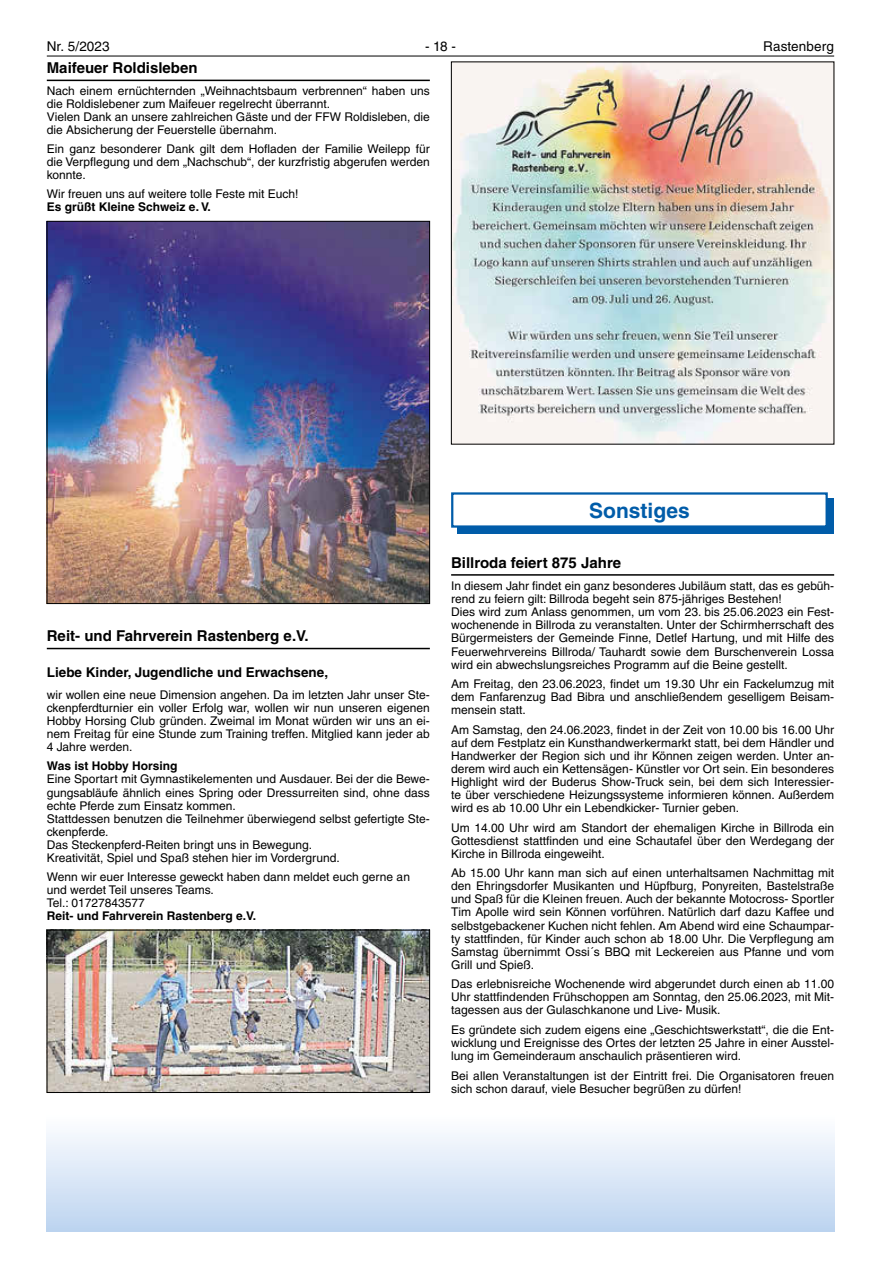
<style>
.page{position:relative;width:881px;height:1263px;background:#fff}
.page>*{position:absolute;margin:0;border:0;box-sizing:border-box;transform-origin:0 0}
.t1{font:700 21px "Helvetica LT";color:#005ca9}
.t2{font:700 15px "Helvetica LT";color:#000}
.t3{font:700 13.5px "Helvetica LT";color:#000}
.t4{font:13.5px "Helvetica LT";letter-spacing:.005em;color:#000}
.t5{font:12px/13px "Helvetica LT";color:#000;text-align:justify}
.t6{font:700 12px "Helvetica LT";color:#000}
</style>
<div class="page">
<hr style="left:47px;top:56px;width:786px;height:1px;background:#000">
<hr style="left:451px;top:574px;width:382px;height:2px;background:#000">
<img style="left:453px;top:64px;width:378px;height:378px">
<div style="left:457px;top:499px;width:376px;height:35px;background:#005ca9"></div>
<div style="left:452px;top:493px;width:374px;height:33px;background:#fff"></div>
<div style="left:451px;top:492px;width:376px;height:36px;border:2px solid #005ca9"></div>
<hr style="left:47px;top:80px;width:382px;height:1px;background:#000">
<hr style="left:47px;top:648px;width:382px;height:1px;background:#000">
<img style="left:49px;top:223px;width:378px;height:379px">
<div style="left:47px;top:221px;width:382px;height:383px;border:1px solid #000"></div>
<img style="left:49px;top:932px;width:378px;height:159px">
<div style="left:47px;top:930px;width:382px;height:163px;border:1px solid #000"></div>
<div style="left:47px;top:1114px;width:786px;height:117px;background:linear-gradient(to bottom,#fff,#bcd4f0)"></div>
<p class="t4" style="left:47px;top:38px;width:64px">Nr. 5/2023</p>
<p class="t4" style="left:425px;top:38px;width:32px">- 18 -</p>
<p class="t4" style="left:762px;top:38px;width:72px">Rastenberg</p>
<p class="t2" style="left:47px;top:59px;width:152px">Maifeuer Roldisleben</p>
<p class="t5" style="left:47px;top:84px;width:384px;text-align:left">Nach einem ernüchternden „Weihnachtsbaum verbrennen“ haben uns die Roldislebener zum Maifeuer regelrecht überrannt.<br>Vielen Dank an unsere zahlreichen Gäste und der FFW Roldisleben, die die Absicherung der Feuerstelle übernahm.</p>
<p class="t5" style="left:47px;top:142px;width:384px">Ein ganz besonderer Dank gilt dem Hofladen der Familie Weilepp für die Verpflegung und dem „Nachschub“, der kurzfristig abgerufen werden konnte.</p>
<p class="t5" style="left:47px;top:188px;width:253px">Wir freuen uns auf weitere tolle Feste mit Euch!</p>
<p class="t6" style="left:47px;top:200px;width:165px">Es grüßt Kleine Schweiz e. V.</p>
<p class="t2" style="left:47px;top:627px;width:263px">Reit- und Fahrverein Rastenberg e.V.</p>
<p class="t3" style="left:47px;top:664px;width:283px">Liebe Kinder, Jugendliche und Erwachsene,</p>
<p class="t5" style="left:47px;top:688px;width:384px">wir wollen eine neue Dimension angehen. Da im letzten Jahr unser Ste&shy;ckenpferdturnier ein voller Erfolg war, wollen wir nun unseren eigenen Hobby Horsing Club gründen. Zweimal im Monat würden wir uns an ei&shy;nem Freitag für eine Stunde zum Training treffen. Mitglied kann jeder ab 4 Jahre werden.</p>
<p class="t6" style="left:47px;top:759px;width:132px">Was ist Hobby Horsing</p>
<p class="t5" style="left:47px;top:773px;width:384px;text-align:left">Eine Sportart mit Gymnastikelementen und Ausdauer. Bei der die Bewe&shy;gungsabläufe ähnlich eines Spring oder Dressurreiten sind, ohne dass echte Pferde zum Einsatz kommen.<br>Stattdessen benutzen die Teilnehmer überwiegend selbst gefertigte Ste&shy;ckenpferde.<br>Das Steckenpferd-Reiten bringt uns in Bewegung.<br>Kreativität, Spiel und Spaß stehen hier im Vordergrund.</p>
<p class="t5" style="left:47px;top:870px;width:364px;text-align:left">Wenn wir euer Interesse geweckt haben dann meldet euch gerne an und werdet Teil unseres Teams.<br>Tel.: 01727843577</p>
<p class="t6" style="left:47px;top:909px;width:211px">Reit- und Fahrverein Rastenberg e.V.</p>
<h1 class="t1" style="left:589px;top:498px;width:102px">Sonstiges</h1>
<p class="t2" style="left:451px;top:553px;width:171px">Billroda feiert 875 Jahre</p>
<p class="t5" style="left:451px;top:579px;width:384px;text-align:left">In diesem Jahr findet ein ganz besonderes Jubiläum statt, das es gebüh&shy;rend zu feiern gilt: Billroda begeht sein 875-jähriges Bestehen!<br>Dies wird zum Anlass genommen, um vom 23. bis 25.06.2023 ein Fest&shy;wochenende in Billroda zu veranstalten. Unter der Schirmherrschaft des Bürgermeisters der Gemeinde Finne, Detlef Hartung, und mit Hilfe des Feuerwehrvereins Billroda/ Tauhardt sowie dem Burschenverein Lossa wird ein abwechslungsreiches Programm auf die Beine gestellt.</p>
<p class="t5" style="left:451px;top:677px;width:384px">Am Freitag, den 23.06.2023, findet um 19.30 Uhr ein Fackelumzug mit dem Fanfarenzug Bad Bibra und anschließendem geselligem Beisam&shy;mensein statt.</p>
<p class="t5" style="left:451px;top:723px;width:384px">Am Samstag, den 24.06.2023, findet in der Zeit von 10.00 bis 16.00 Uhr auf dem Festplatz ein Kunsthandwerkermarkt statt, bei dem Händler und Handwerker der Region sich und ihr Können zeigen werden. Unter an&shy;derem wird auch ein Kettensägen- Künstler vor Ort sein. Ein besonderes Highlight wird der Buderus Show-Truck sein, bei dem sich Interessier&shy;te über verschiedene Heizungssysteme informieren können. Außerdem wird es ab 10.00 Uhr ein Lebendkicker- Turnier geben.</p>
<p class="t5" style="left:451px;top:821px;width:384px">Um 14.00 Uhr wird am Standort der ehemaligen Kirche in Billroda ein Gottesdienst stattfinden und eine Schautafel über den Werdegang der Kirche in Billroda eingeweiht.</p>
<p class="t5" style="left:451px;top:866px;width:384px">Ab 15.00 Uhr kann man sich auf einen unterhaltsamen Nachmittag mit den Ehringsdorfer Musikanten und Hüpfburg, Ponyreiten, Bastelstraße und Spaß für die Kleinen freuen. Auch der bekannte Motocross- Sportler Tim Apolle wird sein Können vorführen. Natürlich darf dazu Kaffee und selbstgebackener Kuchen nicht fehlen. Am Abend wird eine Schaumpar&shy;ty stattfinden, für Kinder auch schon ab 18.00 Uhr. Die Verpflegung am Samstag übernimmt Ossi´s BBQ mit Leckereien aus Pfanne und vom Grill und Spieß.</p>
<p class="t5" style="left:451px;top:977px;width:384px">Das erlebnisreiche Wochenende wird abgerundet durch einen ab 11.00<br>Uhr stattfindenden Frühschoppen am Sonntag, den 25.06.2023, mit Mit&shy;tagessen aus der Gulaschkanone und Live- Musik.</p>
<p class="t5" style="left:451px;top:1023px;width:384px">Es gründete sich zudem eigens eine „Geschichtswerkstatt“, die die Ent&shy;wicklung und Ereignisse des Ortes der letzten 25 Jahre in einer Ausstel&shy;lung im Gemeinderaum anschaulich präsentieren wird.</p>
<p class="t5" style="left:451px;top:1069px;width:384px">Bei allen Veranstaltungen ist der Eintritt frei. Die Organisatoren freuen sich schon darauf, viele Besucher begrüßen zu dürfen!</p>
</div>
